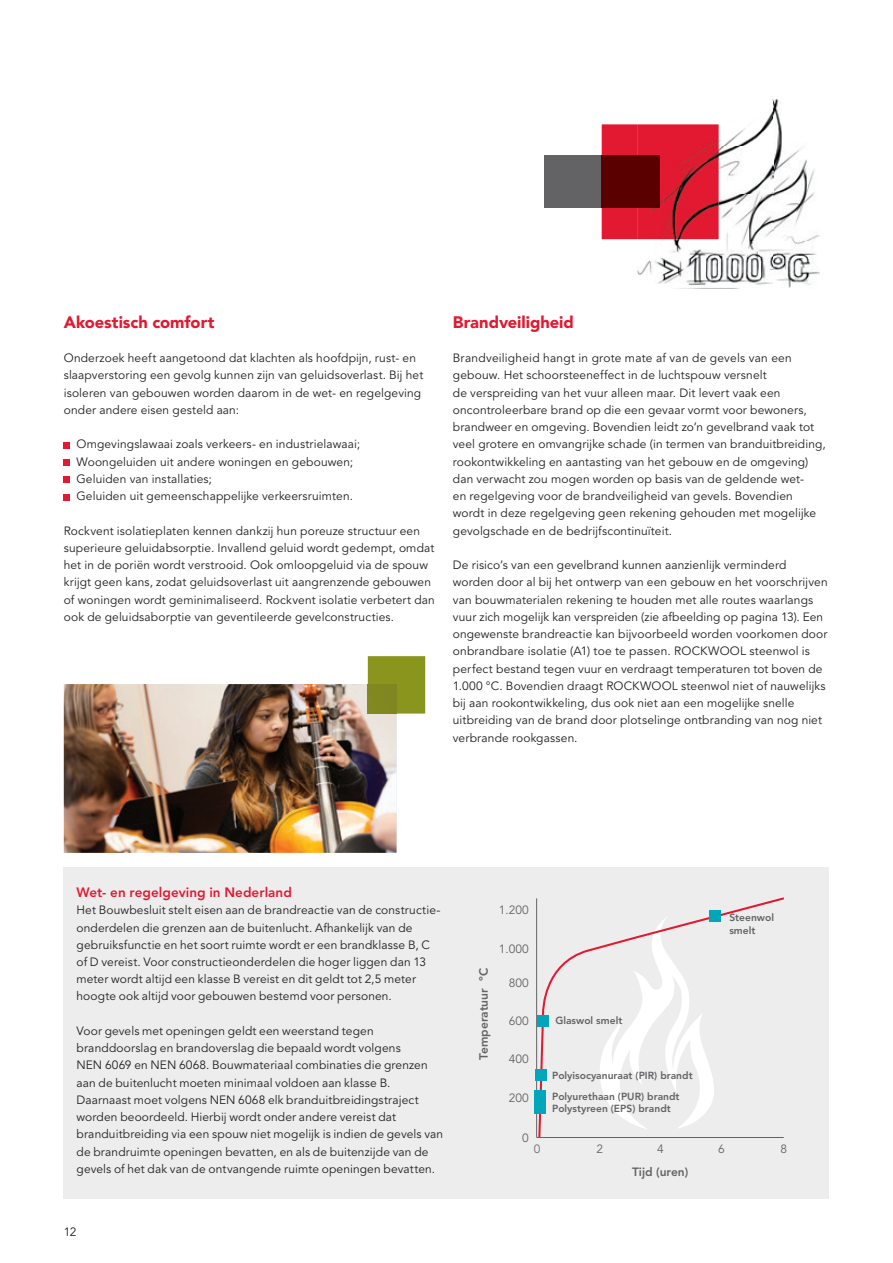
<style>
.page{position:relative;width:893px;height:1263px;background:#fff}
.page>*{position:absolute;margin:0;border:0;box-sizing:border-box;transform-origin:0 0}
.t1{font:900 16.5px "Avenir LT Pro";color:#e21931}
.t2{font:800 13.5px "Avenir LT Pro";letter-spacing:.005em;color:#e21931}
.t3{font:12px/17.2px "Avenir LT Pro";letter-spacing:.01em;color:#231f20}
.t4{font:12px "Avenir LT Pro";color:#636366}
.t5{font:800 12px "Avenir LT Pro";color:#636366}
.t6{font:12px "Avenir LT Pro";color:#6c6d70}
.t7{font:800 10.2px/12.5px "Avenir LT Pro";color:#636366}
</style>
<div class="page">
<div style="left:64px;top:868px;width:765px;height:331px;background:#ededee"></div>
<img style="left:64px;top:684px;width:332px;height:169px">
<div style="left:368px;top:656px;width:57px;height:57px;background:#8a951e"></div>
<img style="left:368px;top:684px;width:28px;height:29px">
<svg style="left:64px;top:442px;width:6px;height:6px"></svg>
<div style="left:64px;top:459px;width:6px;height:7px;background:#e21931"></div>
<svg style="left:64px;top:477px;width:6px;height:6px"></svg>
<svg style="left:64px;top:494px;width:6px;height:6px"></svg>
<div style="left:602px;top:124px;width:36px;height:115px;background:#e21931"></div>
<div style="left:544px;top:156px;width:58px;height:52px;background:#636366"></div>
<div style="left:602px;top:156px;width:36px;height:52px;background:#5b0000"></div>
<img style="left:719px;top:99px;width:55px;height:48px">
<img style="left:774px;top:99px;width:45px;height:189px">
<img style="left:719px;top:147px;width:55px;height:47px">
<img style="left:638px;top:194px;width:136px;height:95px">
<img style="left:638px;top:124px;width:81px;height:115px">
<img style="left:638px;top:156px;width:21px;height:52px">
<hr style="left:536px;top:898px;width:1px;height:239px;background:#636366">
<svg style="left:537px;top:897px;width:247px;height:240px"></svg>
<hr style="left:537px;top:1137px;width:247px;height:1px;background:#636366">
<div style="left:710px;top:911px;width:11px;height:11px;background:#00a6b9"></div>
<div style="left:537px;top:1015px;width:11px;height:11px;background:#00a6b9"></div>
<div style="left:536px;top:1070px;width:11px;height:11px;background:#00a6b9"></div>
<div style="left:535px;top:1090px;width:11px;height:12px;background:#00a6b9"></div>
<div style="left:535px;top:1103px;width:11px;height:11px;background:#00a6b9"></div>
<h1 class="t1" style="left:64px;top:312px;width:152px">Akoestisch comfort</h1>
<h1 class="t1" style="left:453px;top:312px;width:123px">Brandveiligheid</h1>
<p class="t3" style="left:453px;top:350px;width:374px">Brandveiligheid hangt in grote mate af van de gevels van een gebouw. Het schoorsteeneffect in de luchtspouw versnelt<br>de verspreiding van het vuur alleen maar. Dit levert vaak een oncontroleerbare brand op die een gevaar vormt voor bewoners, brandweer en omgeving. Bovendien leidt zo’n gevelbrand vaak tot veel grotere en omvangrijke schade (in termen van branduitbreiding, rookontwikkeling en aantasting van het gebouw en de omgeving) dan verwacht zou mogen worden op basis van de geldende wet-<br>en regelgeving voor de brandveiligheid van gevels. Bovendien wordt in deze regelgeving geen rekening gehouden met mogelijke gevolgschade en de bedrijfscontinuïteit.</p>
<p class="t3" style="left:453px;top:557px;width:376px">De risico’s van een gevelbrand kunnen aanzienlijk verminderd worden door al bij het ontwerp van een gebouw en het voorschrijven van bouwmaterialen rekening te houden met alle routes waarlangs vuur zich mogelijk kan verspreiden (zie afbeelding op pagina 13). Een ongewenste brandreactie kan bijvoorbeeld worden voorkomen door onbrandbare isolatie (A1) toe te passen. ROCKWOOL steenwol is perfect bestand tegen vuur en verdraagt temperaturen tot boven de 1.000 °C. Bovendien draagt ROCKWOOL steenwol niet of nauwelijks bij aan rookontwikkeling, dus ook niet aan een mogelijke snelle uitbreiding van de brand door plotselinge ontbranding van nog niet verbrande rookgassen.</p>
<p class="t3" style="left:64px;top:350px;width:361px">Onderzoek heeft aangetoond dat klachten als hoofdpijn, rust- en slaapverstoring een gevolg kunnen zijn van geluidsoverlast. Bij het isoleren van gebouwen worden daarom in de wet- en regelgeving onder andere eisen gesteld aan:</p>
<p class="t3" style="left:77px;top:436px;width:285px">Omgevingslawaai zoals verkeers- en industrielawaai; Woongeluiden uit andere woningen en gebouwen; Geluiden van installaties;<br>Geluiden uit gemeenschappelijke verkeersruimten.</p>
<p class="t3" style="left:64px;top:522px;width:373px">Rockvent isolatieplaten kennen dankzij hun poreuze structuur een superieure geluidabsorptie. Invallend geluid wordt gedempt, omdat het in de poriën wordt verstrooid. Ook omloopgeluid via de spouw krijgt geen kans, zodat geluidsoverlast uit aangrenzende gebouwen of woningen wordt geminimaliseerd. Rockvent isolatie verbetert dan ook de geluidsaborptie van geventileerde gevelconstructies.</p>
<p class="t2" style="left:77px;top:884px;width:217px">Wet- en regelgeving in Nederland</p>
<p class="t3" style="left:77px;top:902px;width:365px">Het Bouwbesluit stelt eisen aan de brandreactie van de constructie&shy;onderdelen die grenzen aan de buitenlucht. Afhankelijk van de gebruiksfunctie en het soort ruimte wordt er een brandklasse B, C of D vereist. Voor constructieonderdelen die hoger liggen dan 13 meter wordt altijd een klasse B vereist en dit geldt tot 2,5 meter hoogte ook altijd voor gebouwen bestemd voor personen.</p>
<p class="t3" style="left:77px;top:1022px;width:368px">Voor gevels met openingen geldt een weerstand tegen branddoorslag en brandoverslag die bepaald wordt volgens<br>NEN 6069 en NEN 6068. Bouwmateriaal combinaties die grenzen aan de buitenlucht moeten minimaal voldoen aan klasse B.<br>Daarnaast moet volgens NEN 6068 elk branduitbreidingstraject worden beoordeeld. Hierbij wordt onder andere vereist dat branduitbreiding via een spouw niet mogelijk is indien de gevels van de brandruimte openingen bevatten, en als de buitenzijde van de gevels of het dak van de ontvangende ruimte openingen bevatten.</p>
<p class="t3" style="left:64px;top:1223px;width:14px">12</p>
<p class="t5" style="left:477px;top:1060px;width:93px;rotate:-90deg">Temperatuur ºC</p>
<p class="t4" style="left:499px;top:903px;width:31px">1.200</p>
<p class="t4" style="left:499px;top:941px;width:31px">1.000</p>
<p class="t4" style="left:509px;top:976px;width:21px">800</p>
<p class="t4" style="left:509px;top:1013px;width:21px">600</p>
<p class="t4" style="left:509px;top:1051px;width:21px">400</p>
<p class="t4" style="left:509px;top:1090px;width:21px">200</p>
<p class="t4" style="left:522px;top:1131px;width:8px">0</p>
<p class="t7" style="left:555px;top:1015px;width:68px">Glaswol smelt</p>
<p class="t7" style="left:552px;top:1069px;width:142px">Polyisocyanuraat (PIR) brandt</p>
<p class="t7" style="left:552px;top:1090px;width:129px">Polyurethaan (PUR) brandt<br>Polystyreen (EPS) brandt</p>
<p class="t7" style="left:729px;top:912px;width:46px">Steenwol smelt</p>
<p class="t6" style="left:534px;top:1142px;width:8px">0</p>
<p class="t4" style="left:596px;top:1142px;width:8px">2</p>
<p class="t4" style="left:657px;top:1142px;width:8px">4</p>
<p class="t4" style="left:718px;top:1142px;width:8px">6</p>
<p class="t4" style="left:780px;top:1142px;width:8px">8</p>
<p class="t5" style="left:632px;top:1164px;width:58px">Tijd (uren)</p>
</div>
